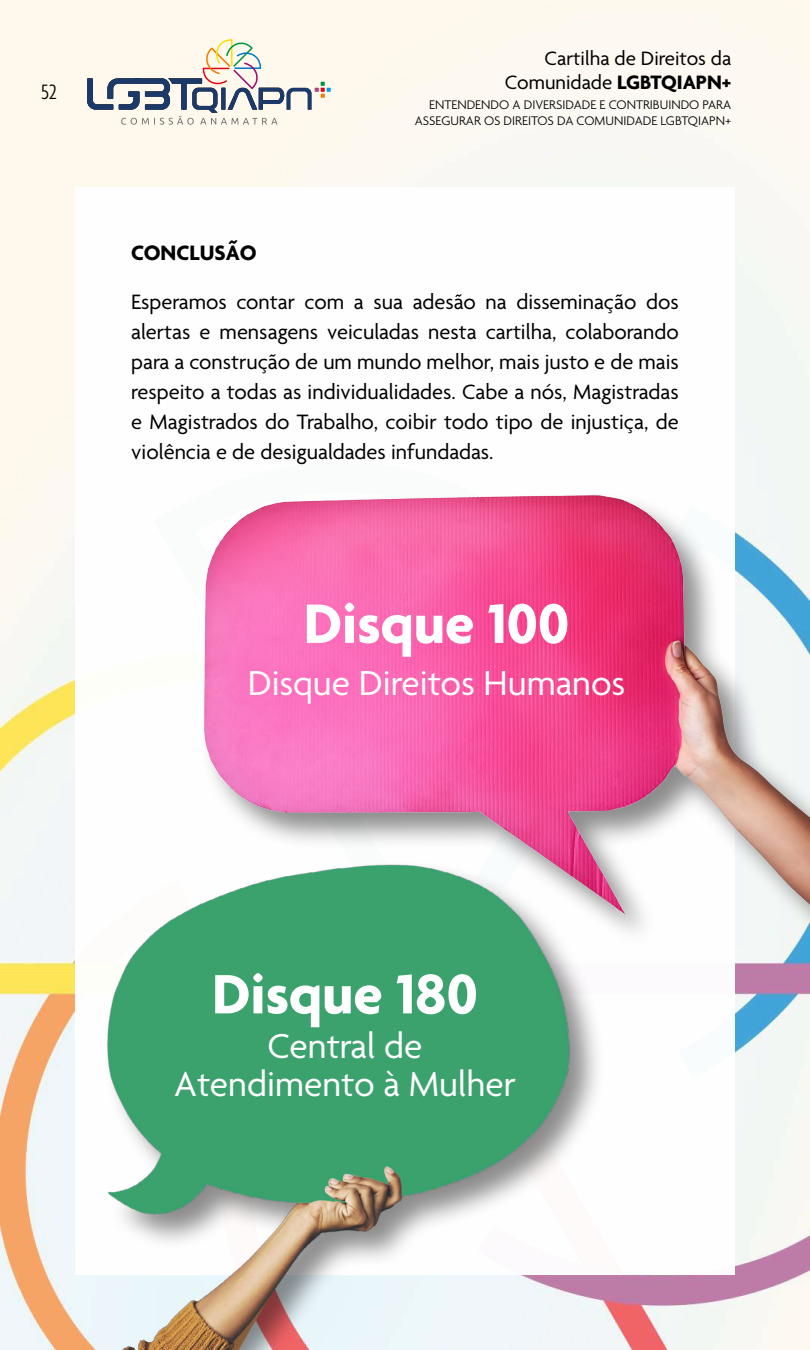
<style>
.page{position:relative;width:810px;height:1350px;background:#fff}
.page>*{position:absolute;margin:0;border:0;box-sizing:border-box;transform-origin:0 0}
.t1{font:700 60px "Agenda";color:#fff}
.t2{font:37.5px/37.5px "Agenda";color:#fff;text-align:center}
.t3{font:22.5px/30px "Agenda";color:#000;text-align:justify}
.t4{font:700 22.5px "Agenda";color:#000}
.t5{font:300 condensed 22.5px "Agenda";color:#000}
.t6{font:21px/24px "Agenda";color:#000;text-align:right}
.t7{font:300 13.5px/16.2px "Agenda";color:#000;text-align:right}
.s1{font-weight:700}
</style>
<div class="page">
<img style="left:0;top:0;width:810px;height:1350px">
<div style="left:75px;top:188px;width:660px;height:1087px;background:#fff"></div>
<svg style="left:87px;top:39px;width:244px;height:86px;background:#dad8d2"></svg>
<div style="left:199px;top:491px;width:611px;height:487px;background:#000;opacity:.45"></div>
<img style="left:199px;top:493px;width:611px;height:459px">
<div style="left:103px;top:860px;width:503px;height:490px;background:#000;opacity:.45"></div>
<img style="left:76px;top:846px;width:514px;height:504px">
<p class="t5" style="left:41px;top:79px;width:18px">52</p>
<p class="t6" style="left:505px;top:47px;width:228px">Cartilha de Direitos da<br>Comunidade <span class="s1">LGBTQIAPN+</span></p>
<p class="t7" style="left:415px;top:98px;width:318px">ENTENDENDO A DIVERSIDADE E CONTRIBUINDO PARA<br>ASSEGURAR OS DIREITOS DA COMUNIDADE LGBTQIAPN+</p>
<p class="t4" style="left:131px;top:241px;width:127px">CONCLUSÃO</p>
<p class="t3" style="left:131px;top:288px;width:549px">Esperamos contar com a sua adesão na disseminação dos alertas e mensagens veiculadas nesta cartilha, colaborando para a construção de um mundo melhor, mais justo e de mais respeito a todas as individualidades. Cabe a nós, Magistradas e Magistrados do Trabalho, coibir todo tipo de injustiça, de violência e de desigualdades infundadas.</p>
<h1 class="t1" style="left:304px;top:591px;width:267px">Disque 100</h1>
<h2 class="t2" style="left:248px;top:667px;width:379px">Disque Direitos Humanos</h2>
<h1 class="t1" style="left:212px;top:962px;width:267px">Disque 180</h1>
<h2 class="t2" style="left:174px;top:1030px;width:343px">Central de<br>Atendimento à Mulher</h2>
</div>
